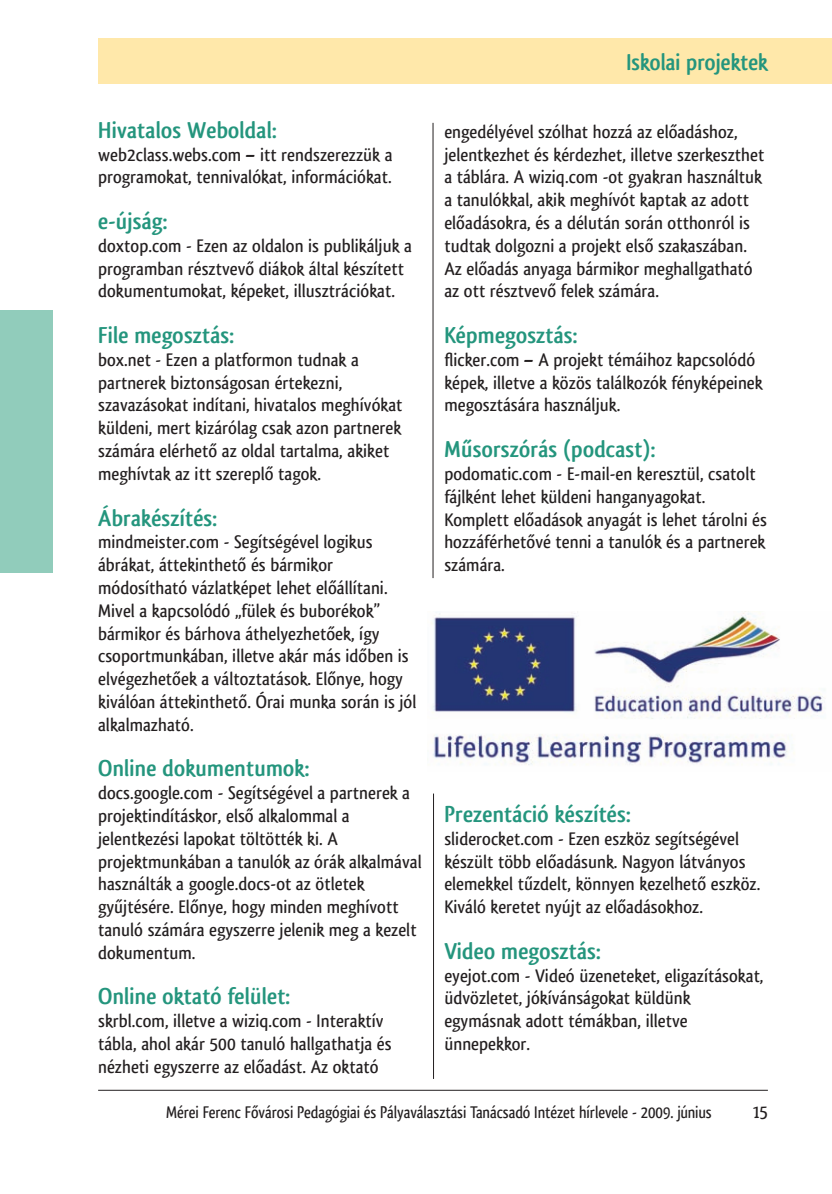
<style>
.page{position:relative;width:832px;height:1194px;background:#fff}
.page>*{position:absolute;margin:0;border:0;box-sizing:border-box;transform-origin:0 0}
.t1{font:700 24px "Qlassik";letter-spacing:.005em;color:#24957d}
.t2{font:500 19px/22.8px "Qlassik";letter-spacing:.005em;color:#231f20}
.t3{font:500 17.6px "Qlassik";color:#231f20;scale:.95 1}
</style>
<div class="page">
<hr style="left:98px;top:1090px;width:669px;height:1px;background:#231f20">
<div style="left:98px;top:39px;width:733px;height:45px;background:#ffe8aa"></div>
<hr style="left:432px;top:123px;width:1px;height:455px;background:#231f20">
<div style="left:0;top:310px;width:53px;height:262px;background:#91ccbb"></div>
<img style="left:431px;top:611px;width:395px;height:154px">
<hr style="left:433px;top:793px;width:1px;height:286px;background:#231f20">
<p class="t1" style="left:98px;top:116px;width:180px">Hivatalos Weboldal:</p>
<p class="t2" style="left:98px;top:143px;width:295px">web2class.webs.com – itt rendszerezzük a programokat, tennivalókat, információkat.</p>
<p class="t1" style="left:98px;top:207px;width:71px">e-újság:</p>
<p class="t2" style="left:98px;top:234px;width:315px">doxtop.com - Ezen az oldalon is publikáljuk a programban résztvevő diákok által készített dokumentumokat, képeket, illusztrációkat.</p>
<p class="t1" style="left:98px;top:321px;width:138px">File megosztás:</p>
<p class="t2" style="left:98px;top:348px;width:305px">box.net - Ezen a platformon tudnak a partnerek biztonságosan értekezni, szavazásokat indítani, hivatalos meghívókat küldeni, mert kizárólag csak azon partnerek számára elérhető az oldal tartalma, akiket meghívtak az itt szereplő tagok.</p>
<p class="t1" style="left:98px;top:504px;width:120px">Ábrakészítés:</p>
<p class="t2" style="left:98px;top:531px;width:319px">mindmeister.com - Segítségével logikus ábrákat, áttekinthető és bármikor módosítható vázlatképet lehet előállítani.<br>Mivel a kapcsolódó „fülek és buborékok” bármikor és bárhova áthelyezhetőek, így csoportmunkában, illetve akár más időben is elvégezhetőek a változtatások. Előnye, hogy kiválóan áttekinthető. Órai munka során is jól alkalmazható.</p>
<p class="t1" style="left:98px;top:754px;width:213px">Online dokumentumok:</p>
<p class="t2" style="left:98px;top:781px;width:325px">docs.google.com - Segítségével a partnerek a projektindításkor, első alkalommal a jelentkezési lapokat töltötték ki. A projektmunkában a tanulók az órák alkalmával használták a google.docs-ot az ötletek gyűjtésére. Előnye, hogy minden meghívott tanuló számára egyszerre jelenik meg a kezelt dokumentum.</p>
<p class="t1" style="left:98px;top:982px;width:194px">Online oktató felület:</p>
<p class="t2" style="left:98px;top:1009px;width:295px">skrbl.com, illetve a wiziq.com - Interaktív tábla, ahol akár 500 tanuló hallgathatja és nézheti egyszerre az előadást. Az oktató</p>
<p class="t1" style="left:626px;top:48px;width:143px">Iskolai projektek</p>
<p class="t2" style="left:444px;top:120px;width:321px">engedélyével szólhat hozzá az előadáshoz, jelentkezhet és kérdezhet, illetve szerkeszthet a táblára. A wiziq.com -ot gyakran használtuk a tanulókkal, akik meghívót kaptak az adott előadásokra, és a délután során otthonról is tudtak dolgozni a projekt első szakaszában.<br>Az előadás anyaga bármikor meghallgatható az ott résztvevő felek számára.</p>
<p class="t1" style="left:444px;top:321px;width:135px">Képmegosztás:</p>
<p class="t2" style="left:444px;top:348px;width:319px">flicker.com – A projekt témáihoz kapcsolódó képek, illetve a közös találkozók fényképeinek megosztására használjuk.</p>
<p class="t1" style="left:444px;top:435px;width:213px">Műsorszórás (podcast):</p>
<p class="t2" style="left:444px;top:462px;width:324px">podomatic.com - E-mail-en keresztül, csatolt fájlként lehet küldeni hanganyagokat.<br>Komplett előadások anyagát is lehet tárolni és hozzáférhetővé tenni a tanulók és a partnerek számára.</p>
<p class="t1" style="left:444px;top:800px;width:188px">Prezentáció készítés:</p>
<p class="t2" style="left:444px;top:827px;width:317px">sliderocket.com - Ezen eszköz segítségével készült több előadásunk. Nagyon látványos elemekkel tűzdelt, könnyen kezelhető eszköz.<br>Kiváló keretet nyújt az előadásokhoz.</p>
<p class="t1" style="left:444px;top:937px;width:158px">Video megosztás:</p>
<p class="t2" style="left:444px;top:964px;width:320px">eyejot.com - Videó üzeneteket, eligazításokat, üdvözletet, jókívánságokat küldünk egymásnak adott témákban, illetve ünnepekkor.</p>
<p class="t3" style="left:166px;top:1102px;width:575px">Mérei Ferenc Fõvárosi Pedagógiai és Pályaválasztási Tanácsadó Intézet hírlevele - 2009. június</p>
<p class="t2" style="left:751px;top:1101px;width:17px">15</p>
</div>
